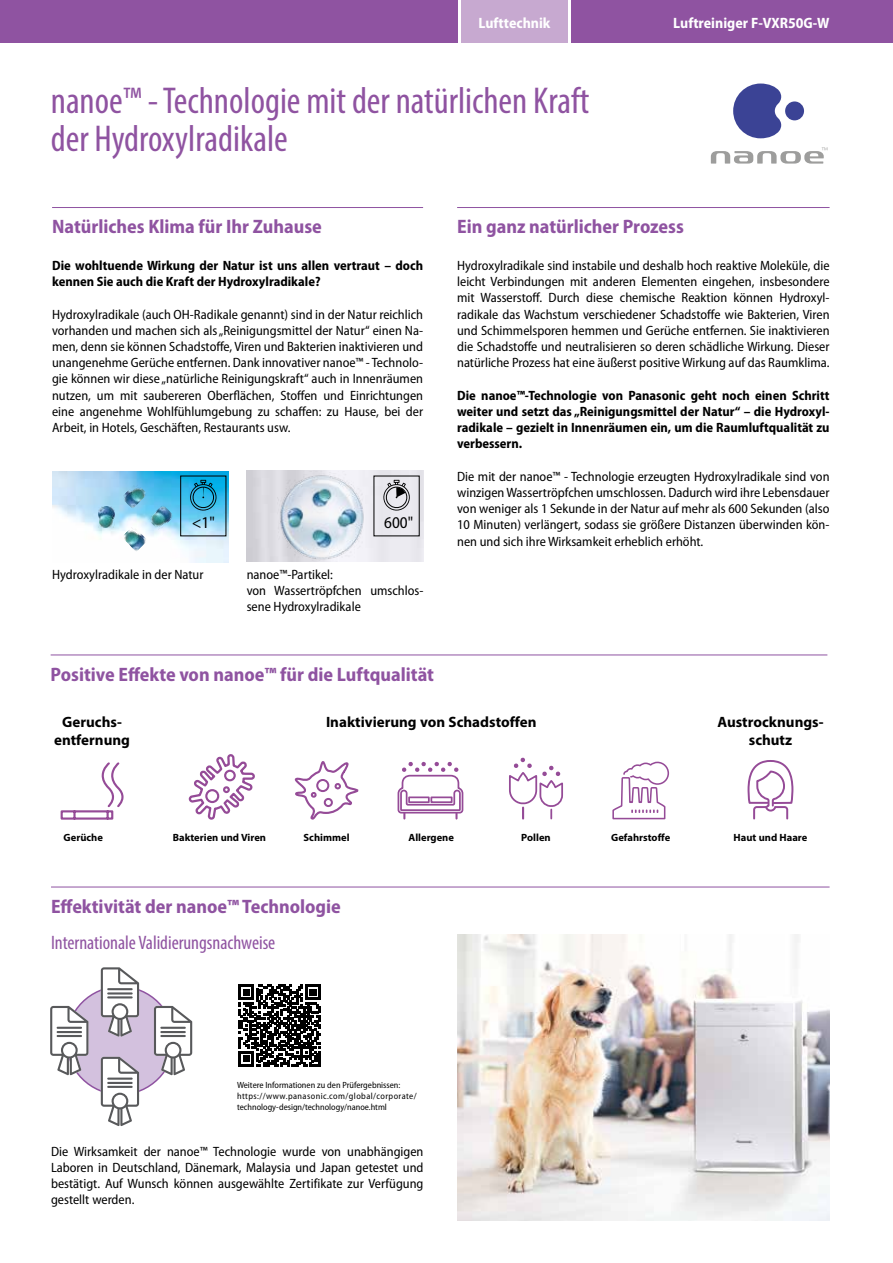
<style>
.page{position:relative;width:893px;height:1263px;background:#fff}
.page>*{position:absolute;margin:0;border:0;box-sizing:border-box;transform-origin:0 0}
.t1{font:condensed 37.5px/37.5px "Myriad Pro";color:#8f53a1}
.t2{font:700 semi-condensed 19.5px "Myriad Pro";color:#8f53a1}
.t3{font:condensed 19.5px "Myriad Pro";color:#8f53a1}
.t4{font:semi-condensed 16.5px "Myriad Pro";color:#000}
.t5{font:700 15px/18px "Myriad Pro";color:#000;text-align:center}
.t6{font:700 semi-condensed 15px "Myriad Pro";color:#fff}
.t7{font:semi-condensed 13.5px/16.2px "Myriad Pro";color:#000;text-align:justify}
.t8{font:700 semi-condensed 13.5px/16.2px "Myriad Pro";color:#000}
.t9{font:700 10.5px "Myriad Pro";color:#000}
.t10{font:semi-condensed 9px/10.8px "Myriad Pro";color:#000}
</style>
<div class="page">
<hr style="left:52px;top:207px;width:371px;height:1px;background:#8f53a1">
<hr style="left:457px;top:207px;width:373px;height:1px;background:#8f53a1">
<div style="left:0;top:0;width:457px;height:43px;background:#8f53a1"></div>
<div style="left:572px;top:0;width:321px;height:43px;background:#8f53a1"></div>
<div style="left:461px;top:0;width:107px;height:43px;background:#c7a9d0"></div>
<svg style="left:60px;top:762px;width:64px;height:58px"></svg>
<svg style="left:188px;top:754px;width:67px;height:66px"></svg>
<svg style="left:294px;top:761px;width:65px;height:59px"></svg>
<svg style="left:397px;top:762px;width:67px;height:56px"></svg>
<svg style="left:509px;top:757px;width:54px;height:63px"></svg>
<svg style="left:612px;top:761px;width:58px;height:59px"></svg>
<svg style="left:747px;top:760px;width:47px;height:60px"></svg>
<hr style="left:51px;top:655px;width:776px;height:1px;background:#8f53a1">
<hr style="left:51px;top:887px;width:779px;height:1px;background:#8f53a1">
<div style="left:785px;top:101px;width:19px;height:19px;background:#3b4395;border-radius:50%"></div>
<svg style="left:733px;top:84px;width:48px;height:54px"></svg>
<svg style="left:711px;top:147px;width:116px;height:17px"></svg>
<img style="left:457px;top:935px;width:372px;height:285px">
<img style="left:52px;top:472px;width:177px;height:90px">
<img style="left:98px;top:506px;width:17px;height:22px">
<img style="left:148px;top:504px;width:26px;height:27px">
<img style="left:121px;top:525px;width:27px;height:27px">
<img style="left:121px;top:482px;width:27px;height:27px">
<div style="left:180px;top:476px;width:46px;height:60px;border:1px solid #000"></div>
<svg style="left:188px;top:480px;width:30px;height:32px"></svg>
<img style="left:247px;top:471px;width:177px;height:91px">
<img style="left:278px;top:471px;width:89px;height:91px">
<svg style="left:382px;top:480px;width:30px;height:32px"></svg>
<div style="left:66px;top:986px;width:108px;height:108px;background:#d3c1de;border-radius:50%"></div>
<svg style="left:154px;top:1006px;width:38px;height:69px"></svg>
<hr style="left:160px;top:1027px;width:26px;height:2px;background:#58595b">
<hr style="left:160px;top:1031px;width:26px;height:2px;background:#58595b">
<hr style="left:160px;top:1035px;width:26px;height:2px;background:#58595b">
<svg style="left:50px;top:1006px;width:38px;height:69px"></svg>
<hr style="left:57px;top:1027px;width:25px;height:2px;background:#58595b">
<hr style="left:57px;top:1031px;width:25px;height:2px;background:#58595b">
<hr style="left:57px;top:1035px;width:25px;height:2px;background:#58595b">
<svg style="left:101px;top:1057px;width:38px;height:69px"></svg>
<hr style="left:107px;top:1077px;width:26px;height:3px;background:#58595b">
<hr style="left:107px;top:1082px;width:26px;height:2px;background:#58595b">
<hr style="left:107px;top:1086px;width:26px;height:2px;background:#58595b">
<svg style="left:101px;top:967px;width:38px;height:69px"></svg>
<hr style="left:107px;top:988px;width:26px;height:2px;background:#58595b">
<hr style="left:107px;top:992px;width:26px;height:2px;background:#58595b">
<hr style="left:107px;top:996px;width:26px;height:2px;background:#58595b">
<svg style="left:238px;top:984px;width:83px;height:82px"></svg>
<hr style="left:318px;top:1051px;width:3px;height:15px;background:#000">
<p class="t6" style="left:478px;top:15px;width:74px">Lufttechnik</p>
<p class="t6" style="left:673px;top:15px;width:158px">Luftreiniger F-VXR50G-W</p>
<h1 class="t1" style="left:51px;top:82px;width:540px">nanoe™ - Technologie mit der natürlichen Kraft der Hydroxylradikale</h1>
<h2 class="t2" style="left:52px;top:216px;width:271px">Natürliches Klima für Ihr Zuhause</h2>
<p class="t8" style="left:52px;top:258px;width:372px">Die wohltuende Wirkung der Natur ist uns allen vertraut – doch kennen Sie auch die Kraft der Hydroxylradikale?</p>
<p class="t7" style="left:52px;top:306px;width:373px">Hydroxylradikale (auch OH-Radikale genannt) sind in der Natur reichlich vorhanden und machen sich als „Reinigungsmittel der Natur“ einen Na&shy;men, denn sie können Schadstoffe, Viren und Bakterien inaktivieren und unangenehme Gerüche entfernen. Dank innovativer nanoe™ - Technolo&shy;gie können wir diese „natürliche Reinigungskraft“ auch in Innenräumen nutzen, um mit saubereren Oberflächen, Stoffen und Einrichtungen eine angenehme Wohlfühlumgebung zu schaffen: zu Hause, bei der Arbeit, in Hotels, Geschäften, Restaurants usw.</p>
<p class="t4" style="left:192px;top:513px;width:25px">&lt;1"</p>
<p class="t4" style="left:384px;top:513px;width:30px">600"</p>
<p class="t7" style="left:52px;top:566px;width:153px">Hydroxylradikale in der Natur</p>
<p class="t7" style="left:247px;top:566px;width:178px;text-align:left">nanoe™-Partikel:<br>von Wassertröpfchen umschlos&shy;sene Hydroxylradikale</p>
<h2 class="t2" style="left:51px;top:663px;width:385px">Positive Effekte von nanoe™ für die Luftqualität</h2>
<h2 class="t2" style="left:457px;top:216px;width:228px">Ein ganz natürlicher Prozess</h2>
<p class="t7" style="left:457px;top:258px;width:374px">Hydroxylradikale sind instabile und deshalb hoch reaktive Moleküle, die leicht Verbindungen mit anderen Elementen eingehen, insbesondere mit Wasserstoff. Durch diese chemische Reaktion können Hydroxyl&shy;radikale das Wachstum verschiedener Schadstoffe wie Bakterien, Viren und Schimmelsporen hemmen und Gerüche entfernen. Sie inaktivieren die Schadstoffe und neutralisieren so deren schädliche Wirkung. Dieser natürliche Prozess hat eine äußerst positive Wirkung auf das Raumklima.</p>
<p class="t8" style="left:457px;top:387px;width:374px;text-align:justify">Die nanoe™-Technologie von Panasonic geht noch einen Schritt weiter und setzt das „Reinigungsmittel der Natur“ – die Hydroxyl&shy;radikale – gezielt in Innenräumen ein, um die Raumluftqualität zu verbessern.</p>
<p class="t7" style="left:457px;top:468px;width:374px">Die mit der nanoe™ - Technologie erzeugten Hydroxylradikale sind von winzigen Wassertröpfchen umschlossen. Dadurch wird ihre Lebensdauer von weniger als 1 Sekunde in der Natur auf mehr als 600 Sekunden (also 10 Minuten) verlängert, sodass sie größere Distanzen überwinden kön&shy;nen und sich ihre Wirksamkeit erheblich erhöht.</p>
<p class="t5" style="left:54px;top:713px;width:77px">Geruchs&shy;entfernung</p>
<p class="t5" style="left:326px;top:713px;width:212px">Inaktivierung von Schadstoffen</p>
<p class="t5" style="left:717px;top:713px;width:108px">Austrocknungs&shy;schutz</p>
<p class="t9" style="left:64px;top:831px;width:41px">Gerüche</p>
<p class="t9" style="left:173px;top:831px;width:95px">Bakterien und Viren</p>
<p class="t9" style="left:304px;top:831px;width:48px">Schimmel</p>
<p class="t9" style="left:409px;top:831px;width:47px">Allergene</p>
<p class="t9" style="left:521px;top:831px;width:31px">Pollen</p>
<p class="t9" style="left:611px;top:831px;width:61px">Gefahrstoffe</p>
<p class="t9" style="left:734px;top:831px;width:75px">Haut und Haare</p>
<h2 class="t2" style="left:51px;top:895px;width:291px">Effektivität der nanoe™ Technologie</h2>
<h2 class="t3" style="left:51px;top:931px;width:226px">Internationale Validierungsnachweise</h2>
<p class="t10" style="left:237px;top:1080px;width:181px">Weitere Informationen zu den Prüfergebnissen: https://www.panasonic.com/global/corporate/ technology-design/technology/nanoe.html</p>
<p class="t7" style="left:51px;top:1143px;width:374px">Die Wirksamkeit der nanoe™ Technologie wurde von unabhängigen Laboren in Deutschland, Dänemark, Malaysia und Japan getestet und bestätigt. Auf Wunsch können ausgewählte Zertifikate zur Verfügung gestellt werden.</p>
</div>
